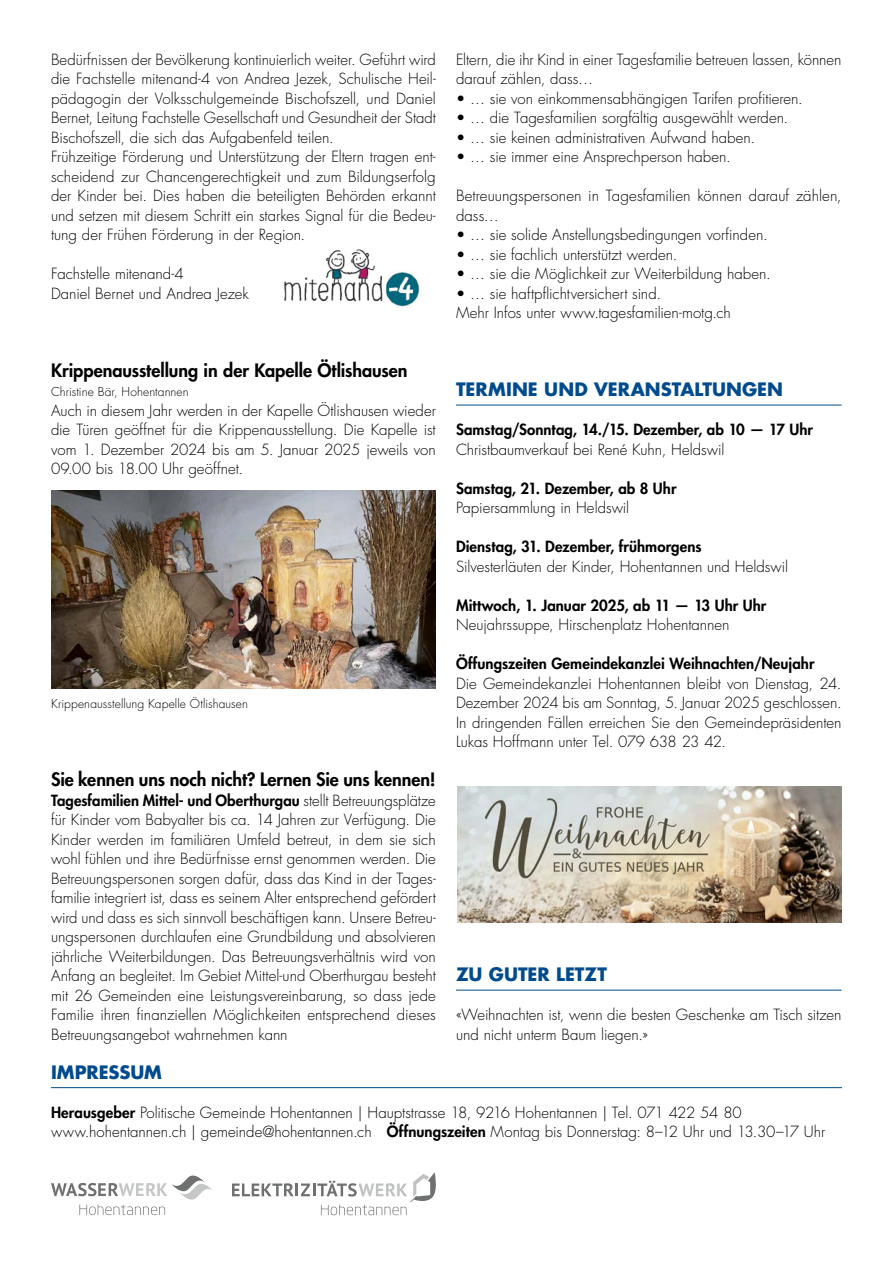
<style>
.page{position:relative;width:893px;height:1263px;background:#fff}
.page>*{position:absolute;margin:0;border:0;box-sizing:border-box;transform-origin:0 0}
.t1{font:800 18px "Futura Std";letter-spacing:-.005em;color:#000}
.t2{font:700 18px "Futura Std";color:#004b8e}
.t3{font:300 15px/19.5px "Futura Std";color:#000}
.t4{font:800 15px "Futura Std";letter-spacing:.005em;color:#000}
.t5{font:300 12px "Futura Std";letter-spacing:.005em;color:#000}
.s1{font-weight:800}
</style>
<div class="page">
<svg style="left:232px;top:1172px;width:204px;height:43px"></svg>
<svg style="left:51px;top:1175px;width:162px;height:24px"></svg>
<svg style="left:79px;top:1205px;width:86px;height:10px"></svg>
<hr style="left:51px;top:1087px;width:791px;height:1px;background:#004b8e">
<hr style="left:456px;top:405px;width:386px;height:1px;background:#004b8e">
<hr style="left:456px;top:990px;width:386px;height:1px;background:#004b8e">
<img style="left:457px;top:786px;width:385px;height:137px">
<img style="left:51px;top:490px;width:385px;height:199px">
<img style="left:284px;top:249px;width:136px;height:58px">
<p class="t3" style="left:51px;top:50px;width:386px">Bedürfnissen der Bevölkerung kontinuierlich weiter. Geführt wird die Fachstelle mitenand-4 von Andrea Jezek, Schulische Heil&shy;pädagogin der Volksschulgemeinde Bischofszell, und Daniel Bernet, Leitung Fachstelle Gesellschaft und Gesundheit der Stadt Bischofszell, die sich das Aufgabenfeld teilen.<br>Frühzeitige Förderung und Unterstützung der Eltern tragen ent&shy;scheidend zur Chancengerechtigkeit und zum Bildungserfolg der Kinder bei. Dies haben die beteiligten Behörden erkannt und setzen mit diesem Schritt ein starkes Signal für die Bedeu&shy;tung der Frühen Förderung in der Region.</p>
<p class="t3" style="left:51px;top:264px;width:199px">Fachstelle mitenand-4<br>Daniel Bernet und Andrea Jezek</p>
<p class="t1" style="left:51px;top:359px;width:358px">Krippenausstellung in der Kapelle Ötlishausen</p>
<p class="t5" style="left:51px;top:384px;width:139px">Christine Bär, Hohentannen</p>
<p class="t3" style="left:51px;top:401px;width:386px;text-align:justify">Auch in diesem Jahr werden in der Kapelle Ötlishausen wieder die Türen geöffnet für die Krippenausstellung. Die Kapelle ist vom 1. Dezember 2024 bis am 5. Januar 2025 jeweils von 09.00 bis 18.00 Uhr geöffnet.</p>
<p class="t5" style="left:51px;top:696px;width:198px">Krippenausstellung Kapelle Ötlishausen</p>
<p class="t1" style="left:51px;top:768px;width:386px">Sie kennen uns noch nicht? Lernen Sie uns kennen!</p>
<p class="t3" style="left:51px;top:791px;width:386px;text-align:justify"><span class="s1">Tagesfamilien Mittel- und Oberthurgau</span> stellt Betreuungsplätze für Kinder vom Babyalter bis ca. 14 Jahren zur Verfügung. Die Kinder werden im familiären Umfeld betreut, in dem sie sich wohl fühlen und ihre Bedürfnisse ernst genommen werden. Die Betreuungspersonen sorgen dafür, dass das Kind in der Tages&shy;familie integriert ist, dass es seinem Alter entsprechend gefördert wird und dass es sich sinnvoll beschäftigen kann. Unsere Betreu&shy;ungspersonen durchlaufen eine Grundbildung und absolvieren jährliche Weiterbildungen. Das Betreuungsverhältnis wird von Anfang an begleitet. Im Gebiet Mittel-und Oberthurgau besteht mit 26 Gemeinden eine Leistungsvereinbarung, so dass jede Familie ihren finanziellen Möglichkeiten entsprechend dieses Betreuungsangebot wahrnehmen kann</p>
<p class="t3" style="left:456px;top:50px;width:387px">Eltern, die ihr Kind in einer Tagesfamilie betreuen lassen, können darauf zählen, dass…</p>
<p class="t3" style="left:456px;top:89px;width:348px">• … sie von einkommensabhängigen Tarifen profitieren.</p>
<p class="t3" style="left:456px;top:108px;width:334px">• … die Tagesfamilien sorgfältig ausgewählt werden.</p>
<p class="t3" style="left:456px;top:128px;width:300px">• … sie keinen administrativen Aufwand haben.</p>
<p class="t3" style="left:456px;top:147px;width:276px">• … sie immer eine Ansprechperson haben.</p>
<p class="t3" style="left:456px;top:186px;width:387px">Betreuungspersonen in Tagesfamilien können darauf zählen, dass…</p>
<p class="t3" style="left:456px;top:225px;width:313px">• … sie solide Anstellungsbedingungen vorfinden.</p>
<p class="t3" style="left:456px;top:245px;width:223px">• … sie fachlich unterstützt werden.</p>
<p class="t3" style="left:456px;top:264px;width:316px">• … sie die Möglichkeit zur Weiterbildung haben.</p>
<p class="t3" style="left:456px;top:284px;width:276px">• … sie haftpflichtversichert sind.<br>Mehr Infos unter www.tagesfamilien-motg.ch</p>
<p class="t2" style="left:456px;top:377px;width:329px">TERMINE UND VERANSTALTUNGEN</p>
<p class="t4" style="left:456px;top:420px;width:359px">Samstag/Sonntag, 14./15. Dezember, ab 10 — 17 Uhr</p>
<p class="t3" style="left:456px;top:440px;width:270px">Christbaumverkauf bei René Kuhn, Heldswil</p>
<p class="t4" style="left:456px;top:479px;width:222px">Samstag, 21. Dezember, ab 8 Uhr</p>
<p class="t3" style="left:456px;top:498px;width:175px">Papiersammlung in Heldswil</p>
<p class="t4" style="left:456px;top:537px;width:247px">Dienstag, 31. Dezember, frühmorgens</p>
<p class="t3" style="left:456px;top:557px;width:333px">Silvesterläuten der Kinder, Hohentannen und Heldswil</p>
<p class="t4" style="left:456px;top:596px;width:312px">Mittwoch, 1. Januar 2025, ab 11 — 13 Uhr Uhr</p>
<p class="t3" style="left:456px;top:615px;width:275px">Neujahrssuppe, Hirschenplatz Hohentannen</p>
<p class="t4" style="left:456px;top:654px;width:360px">Öffungszeiten Gemeindekanzlei Weihnachten/Neujahr</p>
<p class="t3" style="left:456px;top:674px;width:387px;text-align:justify">Die Gemeindekanzlei Hohentannen bleibt von Dienstag, 24.<br>Dezember 2024 bis am Sonntag, 5. Januar 2025 geschlossen.<br>In dringenden Fällen erreichen Sie den Gemeindepräsidenten Lukas Hoffmann unter Tel. 079 638 23 42.</p>
<p class="t2" style="left:456px;top:962px;width:152px">ZU GUTER LETZT</p>
<p class="t3" style="left:456px;top:1005px;width:387px">«Weihnachten ist, wenn die besten Geschenke am Tisch sitzen und nicht unterm Baum liegen.»</p>
<p class="t2" style="left:51px;top:1060px;width:112px">IMPRESSUM</p>
<p class="t3" style="left:51px;top:1103px;width:776px"><span class="s1">Herausgeber</span> Politische Gemeinde Hohentannen | Hauptstrasse 18, 9216 Hohentannen | Tel. 071 422 54 80 www.hohentannen.ch | gemeinde@hohentannen.ch <span class="s1">Öffnungszeiten</span> Montag bis Donnerstag: 8–12 Uhr und 13.30–17 Uhr</p>
</div>
